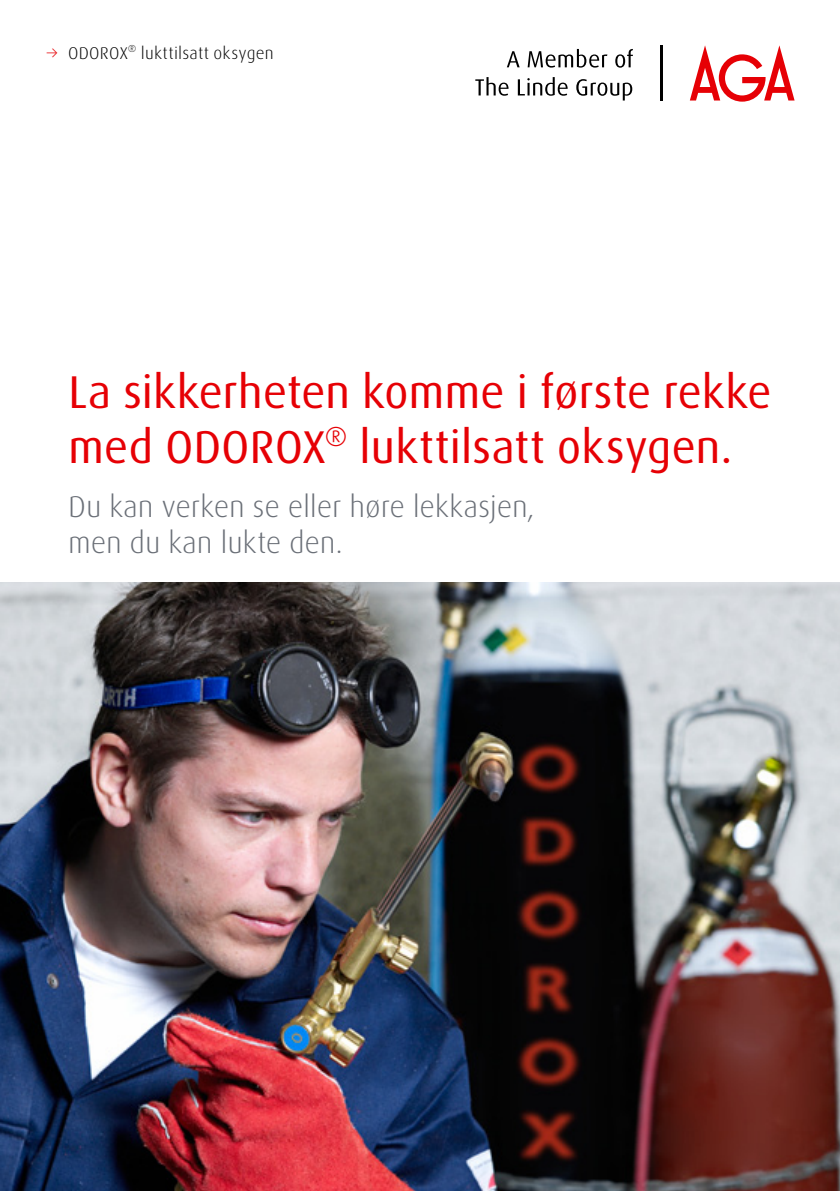
<style>
.page{position:relative;width:840px;height:1191px;background:#fff}
.page>*{position:absolute;margin:0;border:0;box-sizing:border-box;transform-origin:0 0}
.U_Head_D_1{font:46px/55.2px "Linde Dax OT";letter-spacing:-.01em;color:#e60005}
.U_Head_D_2{font:300 30px "Linde Dax OT";letter-spacing:-.01em;color:#6a6f77}
.t1{font:300 17px "Linde Dax OT";letter-spacing:.015em;color:#000}
.s1{color:#e60005}
</style>
<div class="page">
<img style="left:0;top:582px;width:839px;height:609px">
<hr style="left:660px;top:45px;width:2px;height:55px;background:#000">
<svg style="left:689px;top:45px;width:105px;height:57px"></svg>
<svg style="left:507px;top:51px;width:12px;height:16px"></svg>
<svg style="left:527px;top:49px;width:80px;height:19px"></svg>
<svg style="left:615px;top:49px;width:17px;height:19px"></svg>
<svg style="left:475px;top:77px;width:33px;height:19px"></svg>
<svg style="left:517px;top:77px;width:50px;height:19px"></svg>
<svg style="left:576px;top:79px;width:56px;height:21px"></svg>
<p class="t1" style="left:45px;top:42px;width:230px"><span class="s1">→</span> ODOROX<sup>®</sup> lukttilsatt oksygen</p>
<p class="U_Head_D_1" style="left:68px;top:362px;width:704px">La sikkerheten komme i første rekke med ODOROX<sup>®</sup> lukttilsatt oksygen.</p>
<p class="U_Head_D_2" style="left:68px;top:487px;width:468px">Du kan verken se eller høre lekkasjen,</p>
<p class="U_Head_D_2" style="left:68px;top:523px;width:276px">men du kan lukte den.</p>
</div>
